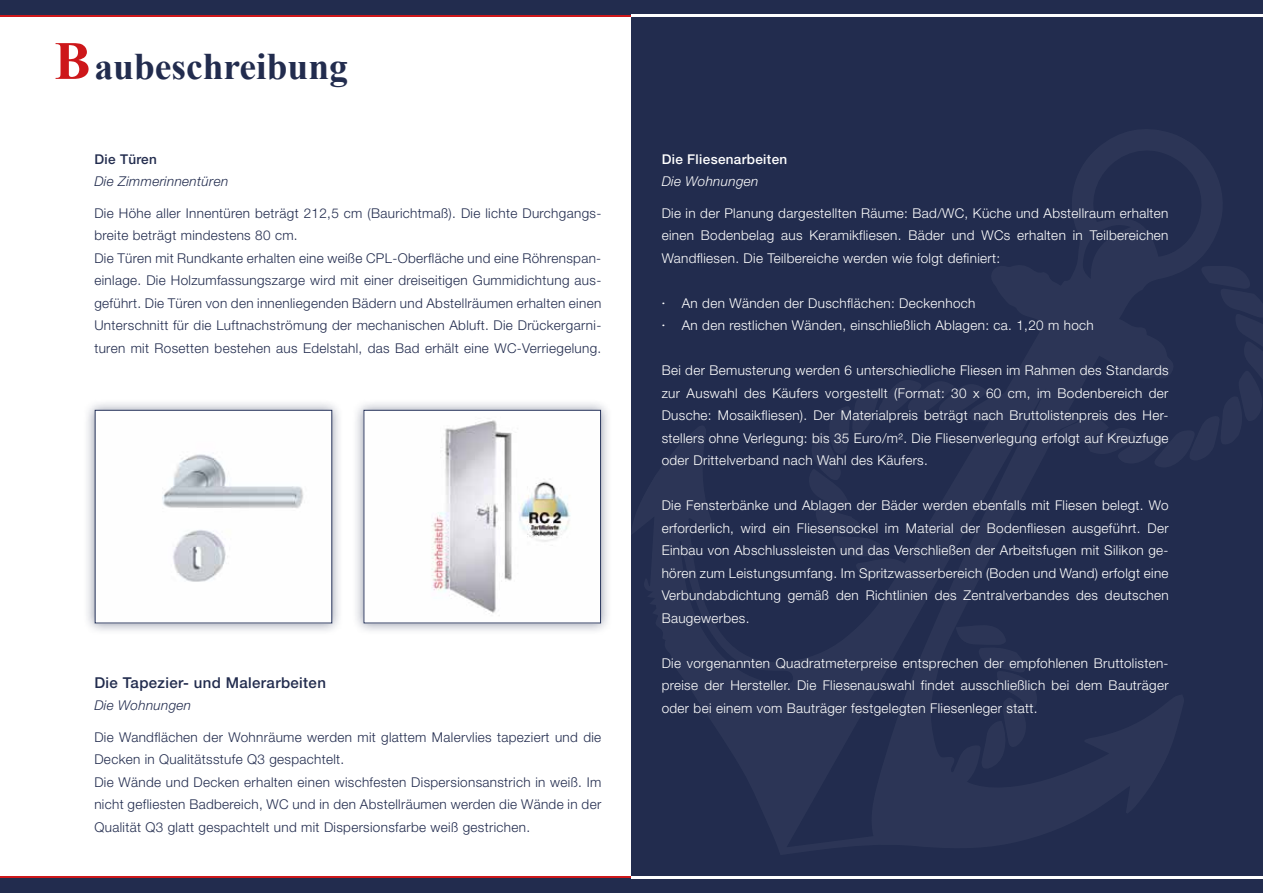
<style>
.page{position:relative;width:1263px;height:893px;background:#fff}
.page>*{position:absolute;margin:0;border:0;box-sizing:border-box;transform-origin:0 0}
.t1{font:700 37.5px "Times New Roman";color:#222c4e}
.t2{font:500 15px "Helvetica Neue";letter-spacing:.025em;color:#222c4e}
.t3{font:300 13.5px/22.5px "Helvetica Neue";letter-spacing:.025em;color:#fff;text-align:justify}
.t4{font:300 13.5px/22.5px "Helvetica Neue";letter-spacing:.025em;color:#222c4e}
.t5{font:italic 300 13.5px "Helvetica Neue";letter-spacing:.025em;color:#222c4e}
.t6{font:500 13.5px "Helvetica Neue";letter-spacing:.025em;color:#fff}
.t7{font:italic 300 13.5px "Helvetica Neue";letter-spacing:.025em;color:#fff}
.t8{font:500 13.5px "Helvetica Neue";letter-spacing:.025em;color:#222c4e}
.s1{font-size:54px;color:#cd171a}
.s2{font-family:"Sparkasse Rg";font-weight:400}
</style>
<div class="page">
<div style="left:631px;top:0;width:632px;height:893px;background:#222c4e"></div>
<hr style="left:0;top:14px;width:631px;height:3px;background:#cd171a">
<hr style="left:0;top:876px;width:631px;height:2px;background:#cd171a">
<div style="left:0;top:0;width:631px;height:14px;background:#222c4e"></div>
<div style="left:0;top:878px;width:631px;height:15px;background:#222c4e"></div>
<div style="left:352px;top:398px;width:261px;height:237px;background:#222c4e;opacity:.5"></div>
<img style="left:365px;top:412px;width:234px;height:209px">
<div style="left:363px;top:410px;width:238px;height:213px;border:1px solid #28355c"></div>
<div style="left:83px;top:398px;width:261px;height:237px;background:#222c4e;opacity:.5"></div>
<img style="left:97px;top:412px;width:233px;height:209px">
<hr style="left:631px;top:876px;width:632px;height:2px;background:#fff">
<hr style="left:631px;top:14px;width:632px;height:3px;background:#fff">
<h1 class="t1" style="left:54px;top:40px;width:295px"><span class="s1">B</span>aubeschreibung</h1>
<p class="t8" style="left:94px;top:151px;width:64px">Die Türen</p>
<p class="t5" style="left:94px;top:173px;width:135px">Die Zimmerinnentüren</p>
<p class="t4" style="left:94px;top:201px;width:508px">Die Höhe aller Innentüren beträgt 212,5 cm (Baurichtmaß). Die lichte Durchgangs&shy;breite beträgt mindestens 80 cm.<br>Die Türen mit Rundkante erhalten eine weiße CPL-Oberfläche und eine Röhrenspan&shy;einlage. Die Holzumfassungszarge wird mit einer dreiseitigen Gummidichtung aus&shy;geführt. Die Türen von den innenliegenden Bädern und Abstellräumen erhalten einen Unterschnitt für die Luftnachströmung der mechanischen Abluft. Die Drückergarni&shy;turen mit Rosetten bestehen aus Edelstahl, das Bad erhält eine WC-Verriegelung.</p>
<p class="t2" style="left:94px;top:673px;width:233px">Die Tapezier- und Malerarbeiten</p>
<p class="t5" style="left:94px;top:697px;width:98px">Die Wohnungen</p>
<p class="t4" style="left:94px;top:725px;width:508px">Die Wandflächen der Wohnräume werden mit glattem Malervlies tapeziert und die Decken in Qualitätsstufe Q3 gespachtelt.<br>Die Wände und Decken erhalten einen wischfesten Dispersionsanstrich in weiß. Im nicht gefliesten Badbereich, WC und in den Abstellräumen werden die Wände in der Qualität Q3 glatt gespachtelt und mit Dispersionsfarbe weiß gestrichen.</p>
<p class="t6" style="left:662px;top:151px;width:127px">Die Fliesenarbeiten</p>
<p class="t7" style="left:662px;top:173px;width:98px">Die Wohnungen</p>
<p class="t3" style="left:662px;top:201px;width:508px">Die in der Planung dargestellten Räume: Bad/WC, Küche und Abstellraum erhalten einen Bodenbelag aus Keramikfliesen. Bäder und WCs erhalten in Teilbereichen Wandfliesen. Die Teilbereiche werden wie folgt definiert:</p>
<p class="t3" style="left:662px;top:291px;width:434px"><span class="s2">·</span> An den Wänden der Duschflächen: Deckenhoch<br><span class="s2">·</span> An den restlichen Wänden, einschließlich Ablagen: ca. 1,20 m hoch</p>
<p class="t3" style="left:662px;top:359px;width:508px">Bei der Bemusterung werden 6 unterschiedliche Fliesen im Rahmen des Standards zur Auswahl des Käufers vorgestellt (Format: 30 x 60 cm, im Bodenbereich der Dusche: Mosaikfliesen). Der Materialpreis beträgt nach Bruttolistenpreis des Her&shy;stellers ohne Verlegung: bis 35 Euro/m². Die Fliesenverlegung erfolgt auf Kreuzfuge oder Drittelverband nach Wahl des Käufers.</p>
<p class="t3" style="left:662px;top:494px;width:508px">Die Fensterbänke und Ablagen der Bäder werden ebenfalls mit Fliesen belegt. Wo erforderlich, wird ein Fliesensockel im Material der Bodenfliesen ausgeführt. Der Einbau von Abschlussleisten und das Verschließen der Arbeitsfugen mit Silikon ge&shy;hören zum Leistungsumfang. Im Spritzwasserbereich (Boden und Wand) erfolgt eine Verbundabdichtung gemäß den Richtlinien des Zentralverbandes des deutschen Baugewerbes.</p>
<p class="t3" style="left:662px;top:651px;width:508px">Die vorgenannten Quadratmeterpreise entsprechen der empfohlenen Bruttolisten&shy;preise der Hersteller. Die Fliesenauswahl findet ausschließlich bei dem Bauträger oder bei einem vom Bauträger festgelegten Fliesenleger statt.</p>
</div>
